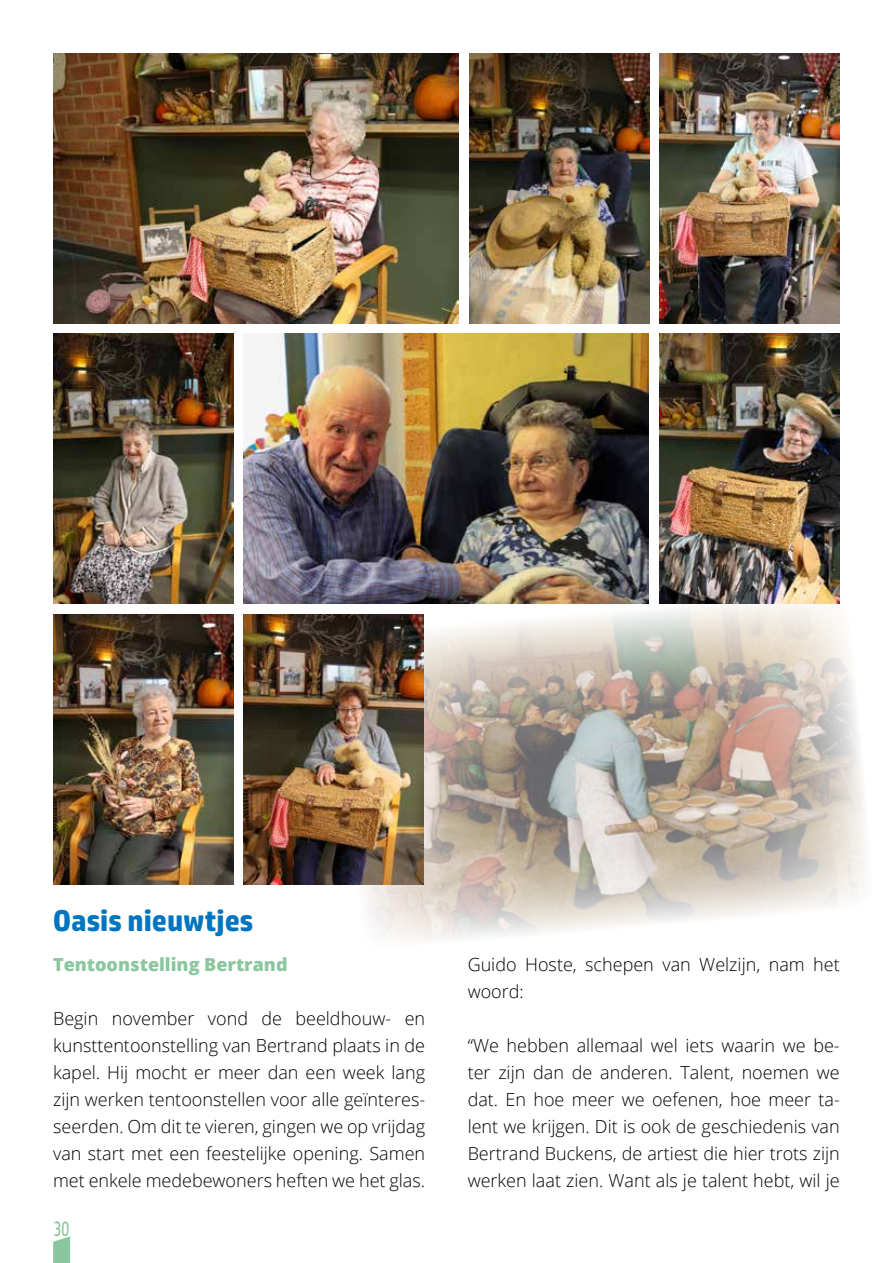
<style>
.page{position:relative;width:893px;height:1263px;background:#fff}
.page>*{position:absolute;margin:0;border:0;box-sizing:border-box;transform-origin:0 0}
.t1{font:700 30px "HP Simplified";color:#0075bf}
.t2{font:21px "HP Simplified";color:#8bc79e;scale:.7 1}
.t3{font:300 18px/27px "Open Sans";color:#000;text-align:justify}
.t4{font:800 18px "Open Sans";color:#8bc79e}
</style>
<div class="page">
<img style="left:334px;top:589px;width:532px;height:350px">
<img style="left:53px;top:614px;width:180px;height:270px">
<img style="left:53px;top:53px;width:405px;height:270px">
<img style="left:469px;top:53px;width:180px;height:270px">
<img style="left:660px;top:53px;width:180px;height:270px">
<img style="left:660px;top:334px;width:180px;height:270px">
<img style="left:244px;top:614px;width:180px;height:270px">
<img style="left:53px;top:334px;width:180px;height:270px">
<img style="left:244px;top:334px;width:405px;height:270px">
<svg style="left:53px;top:1236px;width:17px;height:27px"></svg>
<h1 class="t1" style="left:53px;top:902px;width:202px">Oasis nieuwtjes</h1>
<p class="t4" style="left:53px;top:950px;width:236px">Tentoonstelling Bertrand</p>
<p class="t3" style="left:53px;top:1004px;width:374px">Begin november vond de beeldhouw- en kunsttentoonstelling van Bertrand plaats in de kapel. Hij mocht er meer dan een week lang zijn werken tentoonstellen voor alle geïnteres&shy;seerden. Om dit te vieren, gingen we op vrijdag van start met een feestelijke opening. Samen met enkele medebewoners heften we het glas.</p>
<p class="t2" style="left:54px;top:1217px;width:24px">30</p>
<p class="t3" style="left:468px;top:950px;width:374px">Guido Hoste, schepen van Welzijn, nam het woord:</p>
<p class="t3" style="left:468px;top:1031px;width:374px">“We hebben allemaal wel iets waarin we be&shy;ter zijn dan de anderen. Talent, noemen we dat. En hoe meer we oefenen, hoe meer ta&shy;lent we krijgen. Dit is ook de geschiedenis van Bertrand Buckens, de artiest die hier trots zijn werken laat zien. Want als je talent hebt, wil je</p>
</div>
